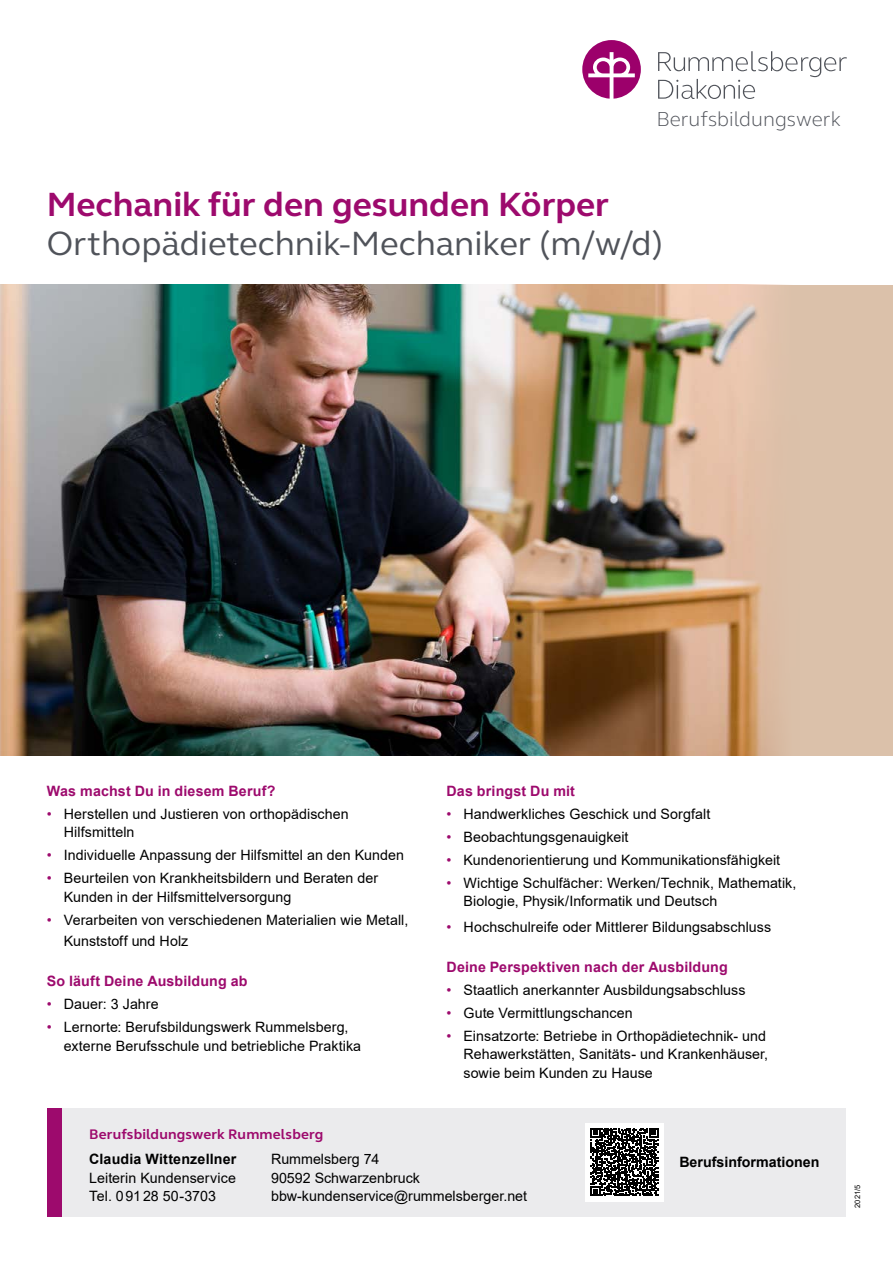
<style>
.page{position:relative;width:893px;height:1263px;background:#fff}
.page>*{position:absolute;margin:0;border:0;box-sizing:border-box;transform-origin:0 0}
.t1{font:34.5px "FS Elliot";color:#50535a}
.t2{font:700 34.5px "FS Elliot";color:#9d0a6d}
.t3{font:300 20.85px "FS Elliot";color:#50535a}
.t4{font:14.25px/18.8px "Arial";letter-spacing:.005em;color:#000}
.t5{font:700 14.25px "Arial";letter-spacing:.01em;color:#9d0a6d}
.t6{font:700 14.25px "Arial";color:#000}
.t7{font:700 14.25px "FS Elliot";letter-spacing:.01em;color:#9d0a6d}
.t8{font:7.5px "Arial";color:#000}
.s1{color:#9d0a6d}
</style>
<div class="page">
<svg style="left:658px;top:51px;width:189px;height:48px"></svg>
<svg style="left:582px;top:40px;width:59px;height:59px"></svg>
<div style="left:62px;top:1108px;width:784px;height:108px;background:#ebebed"></div>
<div style="left:47px;top:1108px;width:15px;height:108px;background:#9d0a6d"></div>
<div style="left:585px;top:1122px;width:79px;height:79px;background:#fff"></div>
<svg style="left:591px;top:1128px;width:67px;height:68px"></svg>
<div style="left:0;top:285px;width:893px;height:470px;background:#dbc1aa"></div>
<img style="left:0;top:285px;width:779px;height:470px">
<h2 class="t3" style="left:656px;top:105px;width:186px">Berufsbildungswerk</h2>
<h1 class="t2" style="left:47px;top:181px;width:564px">Mechanik für den gesunden Körper</h1>
<h1 class="t1" style="left:47px;top:220px;width:618px">Orthopädietechnik-Mechaniker (m/w/d)</h1>
<p class="t5" style="left:47px;top:780px;width:230px">Was machst Du in diesem Beruf?</p>
<p class="t4" style="left:64px;top:804px;width:286px;text-indent:-17px"><span class="s1">•</span> Herstellen und Justieren von orthopädischen<br>Hilfsmitteln</p>
<p class="t4" style="left:47px;top:846px;width:359px"><span class="s1">•</span> Individuelle Anpassung der Hilfsmittel an den Kunden</p>
<p class="t4" style="left:64px;top:869px;width:316px;text-indent:-17px"><span class="s1">•</span> Beurteilen von Krankheitsbildern und Beraten der<br>Kunden in der Hilfsmittelversorgung</p>
<p class="t4" style="left:64px;top:909px;width:346px;line-height:21px;text-indent:-17px"><span class="s1">•</span> Verarbeiten von verschiedenen Materialien wie Metall,<br>Kunststoff und Holz</p>
<p class="t5" style="left:47px;top:971px;width:202px">So läuft Deine Ausbildung ab</p>
<p class="t4" style="left:47px;top:995px;width:113px"><span class="s1">•</span> Dauer: 3 Jahre</p>
<p class="t4" style="left:64px;top:1018px;width:299px;text-indent:-17px"><span class="s1">•</span> Lernorte: Berufsbildungswerk Rummelsberg, externe Berufsschule und betriebliche Praktika</p>
<p class="t5" style="left:446px;top:780px;width:130px">Das bringst Du mit</p>
<p class="t4" style="left:446px;top:804px;width:265px"><span class="s1">•</span> Handwerkliches Geschick und Sorgfalt</p>
<p class="t4" style="left:446px;top:827px;width:184px"><span class="s1">•</span> Beobachtungsgenauigkeit</p>
<p class="t4" style="left:446px;top:850px;width:335px"><span class="s1">•</span> Kundenorientierung und Kommunikationsfähigkeit</p>
<p class="t4" style="left:463px;top:873px;width:334px;text-indent:-17px"><span class="s1">•</span> Wichtige Schulfächer: Werken/Technik, Mathematik,<br>Biologie, Physik/Informatik und Deutsch</p>
<p class="t4" style="left:446px;top:917px;width:326px"><span class="s1">•</span> Hochschulreife oder Mittlerer Bildungsabschluss</p>
<p class="t5" style="left:446px;top:956px;width:283px">Deine Perspektiven nach der Ausbildung</p>
<p class="t4" style="left:446px;top:980px;width:301px"><span class="s1">•</span> Staatlich anerkannter Ausbildungsabschluss</p>
<p class="t4" style="left:446px;top:1003px;width:188px"><span class="s1">•</span> Gute Vermittlungschancen</p>
<p class="t4" style="left:463px;top:1026px;width:306px;text-indent:-17px"><span class="s1">•</span> Einsatzorte: Betriebe in Orthopädietechnik- und<br>Rehawerkstätten, Sanitäts- und Krankenhäuser, sowie beim Kunden zu Hause</p>
<p class="t7" style="left:89px;top:1124px;width:236px">Berufsbildungswerk Rummelsberg</p>
<p class="t6" style="left:89px;top:1149px;width:149px">Claudia Wittenzellner</p>
<p class="t4" style="left:89px;top:1168px;width:148px">Leiterin Kundenservice<br>Tel. 09128 50-3703</p>
<p class="t4" style="left:271px;top:1149px;width:258px">Rummelsberg 74<br>90592 Schwarzenbruck bbw-kundenservice@rummelsberger.net</p>
<p class="t6" style="left:679px;top:1152px;width:142px">Berufsinformationen</p>
<p class="t8" style="left:852px;top:1208px;width:24px;rotate:-90deg">2021/5</p>
</div>
